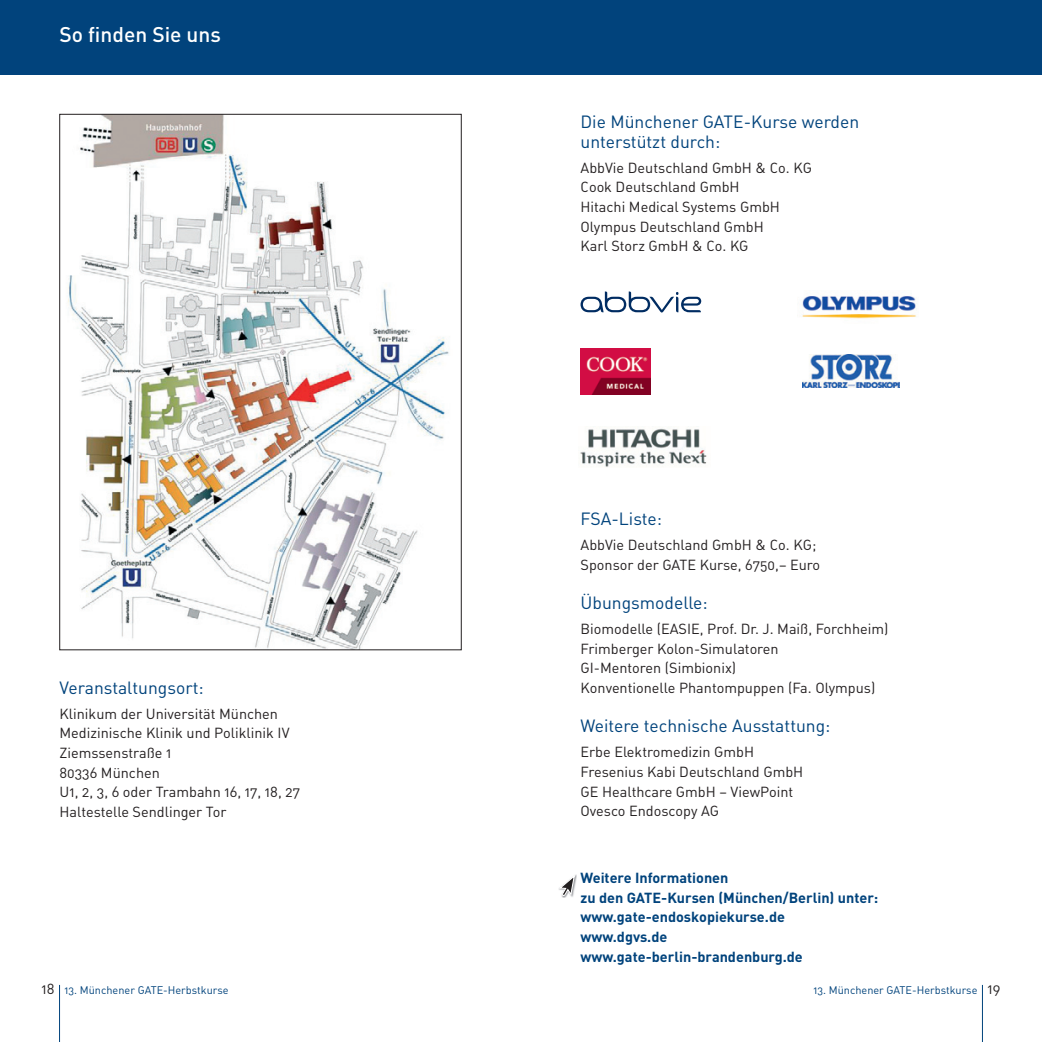
<style>
.page{position:relative;width:1042px;height:1042px;background:#fff}
.page>*{position:absolute;margin:0;border:0;box-sizing:border-box;transform-origin:0 0}
.t1{font:500 21px "DIN";color:#fff}
.t2{font:17.5px/19.6px "DIN Regular Alternate";color:#01437c}
.t3{font:14.35px/19.6px "DIN Regular Alternate";color:#231f20}
.t4{font:700 14.35px/19.6px "DIN";color:#01437c}
.t5{font:10.85px "DIN Regular Alternate";color:#01437c}
.s1{font-size:14.35px;color:#231f20}
</style>
<div class="page">
<div style="left:0;top:0;width:1042px;height:74px;background:#01437c"></div>
<hr style="left:59px;top:985px;width:1px;height:57px;background:#01437c">
<hr style="left:982px;top:985px;width:1px;height:57px;background:#01437c">
<img style="left:68px;top:116px;width:381px;height:532px">
<svg style="left:559px;top:875px;width:17px;height:22px"></svg>
<img style="left:580px;top:428px;width:127px;height:39px">
<img style="left:797px;top:295px;width:120px;height:24px">
<img style="left:580px;top:348px;width:70px;height:46px">
<img style="left:802px;top:355px;width:98px;height:33px">
<svg style="left:580px;top:291px;width:121px;height:21px"></svg>
<h1 class="t1" style="left:60px;top:27px;width:163px">So finden Sie uns</h1>
<p class="t2" style="left:60px;top:680px;width:146px">Veranstaltungsort:</p>
<p class="t3" style="left:60px;top:705px;width:242px">Klinikum der Universität München<br>Medizinische Klinik und Poliklinik IV<br>Ziemssenstraße 1<br>80336 München<br>U1, 2, 3, 6 oder Trambahn 16, 17, 18, 27<br>Haltestelle Sendlinger Tor</p>
<p class="t5" style="left:41px;top:986px;width:189px"><span class="s1">18</span> 13. Münchener GATE-Herbstkurse</p>
<p class="t2" style="left:580px;top:114px;width:280px">Die Münchener GATE-Kurse werden unterstützt durch:</p>
<p class="t3" style="left:580px;top:159px;width:233px">AbbVie Deutschland GmbH &amp; Co. KG<br>Cook Deutschland GmbH<br>Hitachi Medical Systems GmbH<br>Olympus Deutschland GmbH<br>Karl Storz GmbH &amp; Co. KG</p>
<p class="t2" style="left:580px;top:511px;width:83px">FSA-Liste:</p>
<p class="t3" style="left:580px;top:537px;width:241px">AbbVie Deutschland GmbH &amp; Co. KG;<br>Sponsor der GATE Kurse, 6750,– Euro</p>
<p class="t2" style="left:580px;top:595px;width:129px">Übungsmodelle:</p>
<p class="t3" style="left:580px;top:620px;width:309px">Biomodelle (EASIE, Prof. Dr. J. Maiß, Forchheim)<br>Frimberger Kolon-Simulatoren<br>GI-Mentoren (Simbionix)<br>Konventionelle Phantompuppen (Fa. Olympus)</p>
<p class="t2" style="left:580px;top:718px;width:251px">Weitere technische Ausstattung:</p>
<p class="t3" style="left:580px;top:744px;width:224px">Erbe Elektromedizin GmbH<br>Fresenius Kabi Deutschland GmbH<br>GE Healthcare GmbH – ViewPoint<br>Ovesco Endoscopy AG</p>
<p class="t4" style="left:580px;top:869px;width:299px">Weitere Informationen<br>zu den GATE-Kursen (München/Berlin) unter: www.gate-endoskopiekurse.de<br>www.dgvs.de www.gate-berlin-brandenburg.de</p>
<p class="t5" style="left:813px;top:986px;width:188px">13. Münchener GATE-Herbstkurse <span class="s1">19</span></p>
</div>
